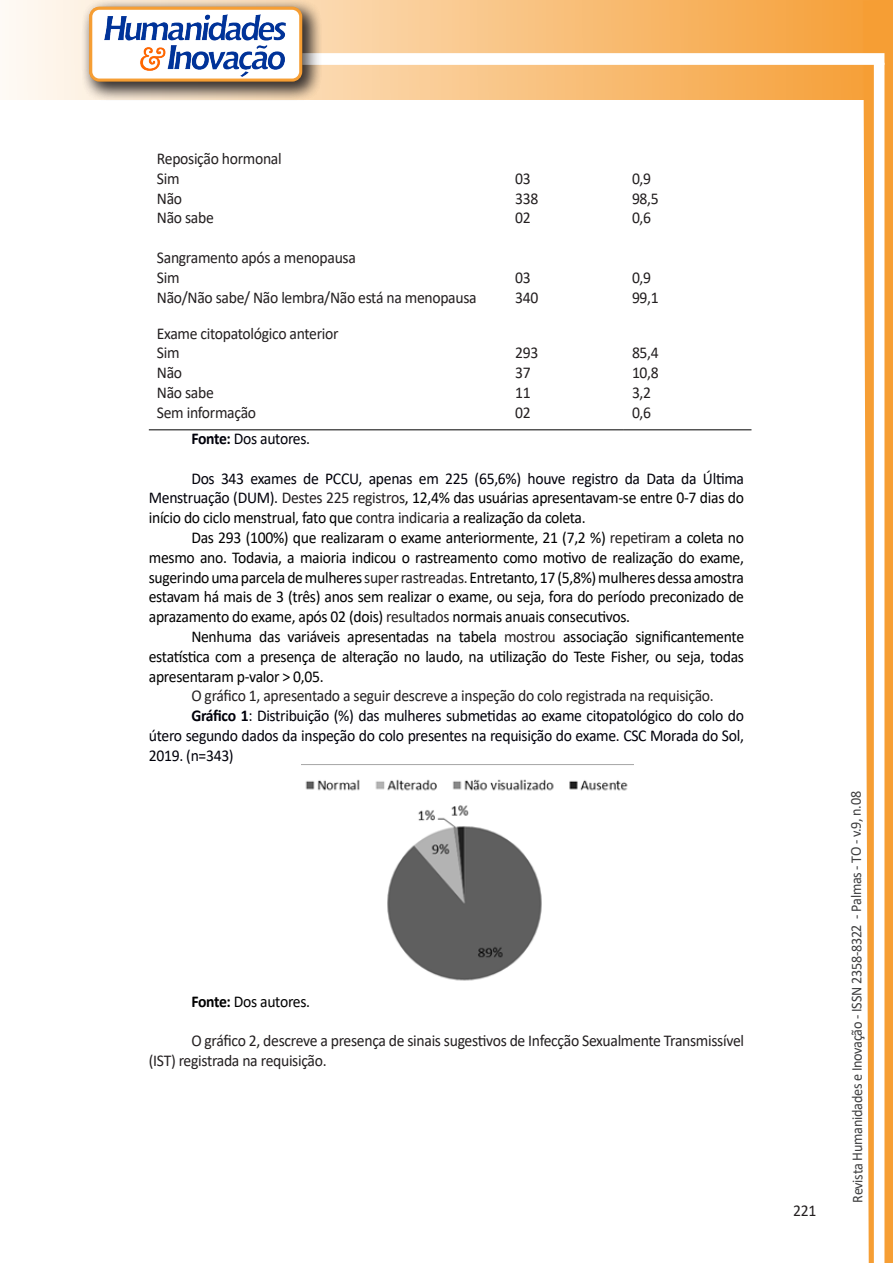
<style>
.page{position:relative;width:893px;height:1263px;background:#fff}
.page>*{position:absolute;margin:0;border:0;box-sizing:border-box;transform-origin:0 0}
.texto{font:16.5px/19.8px "Calibri";letter-spacing:-.02em;color:#000;text-align:justify;scale:.95 1}
.texto-2{font:16.5px/19.8px "Calibri";letter-spacing:-.02em;color:#231f20;scale:.95 1}
.texto-3{font:16.5px/19.8px "Calibri";letter-spacing:-.02em;color:#00000a;text-align:justify;scale:.95 1}
.t1{font:15px "Calibri";letter-spacing:-.025em;color:#3e3e3f;scale:.95 1}
.s1{font-weight:700}
.s2{color:#00000a}
.s3{color:#231f20}
</style>
<div class="page">
<svg style="left:5px;top:0;width:858px;height:100px;background:#f9c484"></svg>
<div style="left:302px;top:53px;width:582px;height:12px;background:#fff;border:2px solid #fff"></div>
<svg style="left:863px;top:0;width:30px;height:1263px"></svg>
<div style="left:81px;top:0;width:241px;height:102px;background:#231f20;opacity:.75"></div>
<div style="left:91px;top:8px;width:210px;height:72px;background:#fff;border-radius:9px"></div>
<img style="left:104px;top:14px;width:181px;height:62px">
<div style="left:89px;top:7px;width:213px;height:75px;border:3px solid #f69e34;border-radius:9px"></div>
<hr style="left:149px;top:429px;width:358px;height:1px;background:#000">
<hr style="left:507px;top:429px;width:117px;height:1px;background:#000">
<hr style="left:624px;top:429px;width:127px;height:1px;background:#000">
<img style="left:302px;top:764px;width:332px;height:217px">
<p class="texto-2" style="left:157px;top:148px;width:133px">Reposição hormonal</p>
<p class="texto-2" style="left:157px;top:168px;width:25px">Sim</p>
<p class="texto-2" style="left:157px;top:188px;width:28px">Não</p>
<p class="texto-2" style="left:157px;top:208px;width:61px">Não sabe</p>
<p class="texto-2" style="left:157px;top:247px;width:211px">Sangramento após a menopausa</p>
<p class="texto-2" style="left:157px;top:267px;width:25px">Sim</p>
<p class="texto-2" style="left:157px;top:287px;width:338px">Não/Não sabe/ Não lembra/Não está na menopausa</p>
<p class="texto-2" style="left:157px;top:323px;width:193px">Exame citopatológico anterior</p>
<p class="texto-2" style="left:157px;top:343px;width:25px">Sim</p>
<p class="texto-2" style="left:157px;top:362px;width:28px">Não</p>
<p class="texto-2" style="left:157px;top:382px;width:61px">Não sabe</p>
<p class="texto-2" style="left:157px;top:402px;width:106px">Sem informação</p>
<p class="texto-2" style="left:515px;top:168px;width:18px">03</p>
<p class="texto-2" style="left:515px;top:188px;width:26px">338</p>
<p class="texto-2" style="left:515px;top:208px;width:18px">02</p>
<p class="texto-2" style="left:515px;top:267px;width:18px">03</p>
<p class="texto-2" style="left:515px;top:287px;width:26px">340</p>
<p class="texto-2" style="left:515px;top:343px;width:26px">293</p>
<p class="texto-2" style="left:515px;top:362px;width:18px">37</p>
<p class="texto-2" style="left:515px;top:382px;width:18px">11</p>
<p class="texto-2" style="left:515px;top:402px;width:18px">02</p>
<p class="texto-2" style="left:632px;top:168px;width:22px">0,9</p>
<p class="texto-2" style="left:632px;top:188px;width:30px">98,5</p>
<p class="texto-2" style="left:632px;top:208px;width:22px">0,6</p>
<p class="texto-2" style="left:632px;top:267px;width:22px">0,9</p>
<p class="texto-2" style="left:632px;top:287px;width:30px">99,1</p>
<p class="texto-2" style="left:632px;top:343px;width:30px">85,4</p>
<p class="texto-2" style="left:632px;top:362px;width:30px">10,8</p>
<p class="texto-2" style="left:632px;top:382px;width:22px">3,2</p>
<p class="texto-2" style="left:632px;top:402px;width:22px">0,6</p>
<p class="texto-3" style="left:191px;top:428px;width:127px"><span class="s1">Fonte:</span> Dos autores.</p>
<p class="texto" style="left:149px;top:468px;width:628px;text-indent:43px"><span class="s2">Dos 343 exames de PCCU, apenas em 225 (65,6%) houve registro da Data da Última Menstruação (DUM).</span> <span class="s3">Destes 225 registros</span>, 12,4% das usuárias apresentavam-se entre 0-7 dias do início do ciclo menstrual, fato que <span class="s3">contra indicaria</span> a realização da coleta.</p>
<p class="texto" style="left:149px;top:527px;width:628px;text-indent:43px">Das 293 (100%) que realizaram o exame anteriormente, 21 (7,2 %) <span class="s3">repetiram</span> a coleta no mesmo ano. Todavia, a maioria indicou o rastreamento como motivo de realização do exame, sugerindo uma parcela de mulheres <span class="s3">super rastreadas.</span> Entretanto, 17 (5,8%) mulheres dessa amostra estavam há mais de 3 (três) anos sem realizar o exame, ou seja, fora do período preconizado de aprazamento do exame, após 02 (dois) <span class="s3">resultados</span> normais anuais consecutivos.</p>
<p class="texto" style="left:149px;top:626px;width:628px;text-indent:43px">Nenhuma das variáveis apresentadas na tabela <span class="s3">mostrou</span> associação significantemente estatística com a presença de alteração no laudo, na utilização do Teste Fisher, ou seja, todas apresentaram p-valor &gt; 0,05.</p>
<p class="texto-2" style="left:191px;top:686px;width:551px">O gráfico 1, apresentado a seguir descreve a inspeção do colo registrada na requisição.</p>
<p class="texto-3" style="left:149px;top:705px;width:628px;text-indent:43px"><span class="s1">Gráfico 1</span>: Distribuição (%) das mulheres submetidas ao exame citopatológico do colo do útero segundo dados da inspeção do colo presentes na requisição do exame. CSC Morada do Sol, 2019. (n=343)</p>
<p class="texto" style="left:191px;top:991px;width:127px"><span class="s1">Fonte:</span> Dos autores.</p>
<p class="texto-2" style="left:149px;top:1030px;width:628px;text-indent:43px">O gráfico 2, descreve a presença de sinais sugestivos de Infecção Sexualmente Transmissível (IST) registrada na requisição.</p>
<p class="texto-2" style="left:793px;top:1200px;width:26px">221</p>
<p class="t1" style="left:846px;top:1203px;width:435px;rotate:-90deg">Revista Humanidades e Inovação - ISSN 2358-8322 - Palmas - TO - v.9, n.08</p>
</div>
